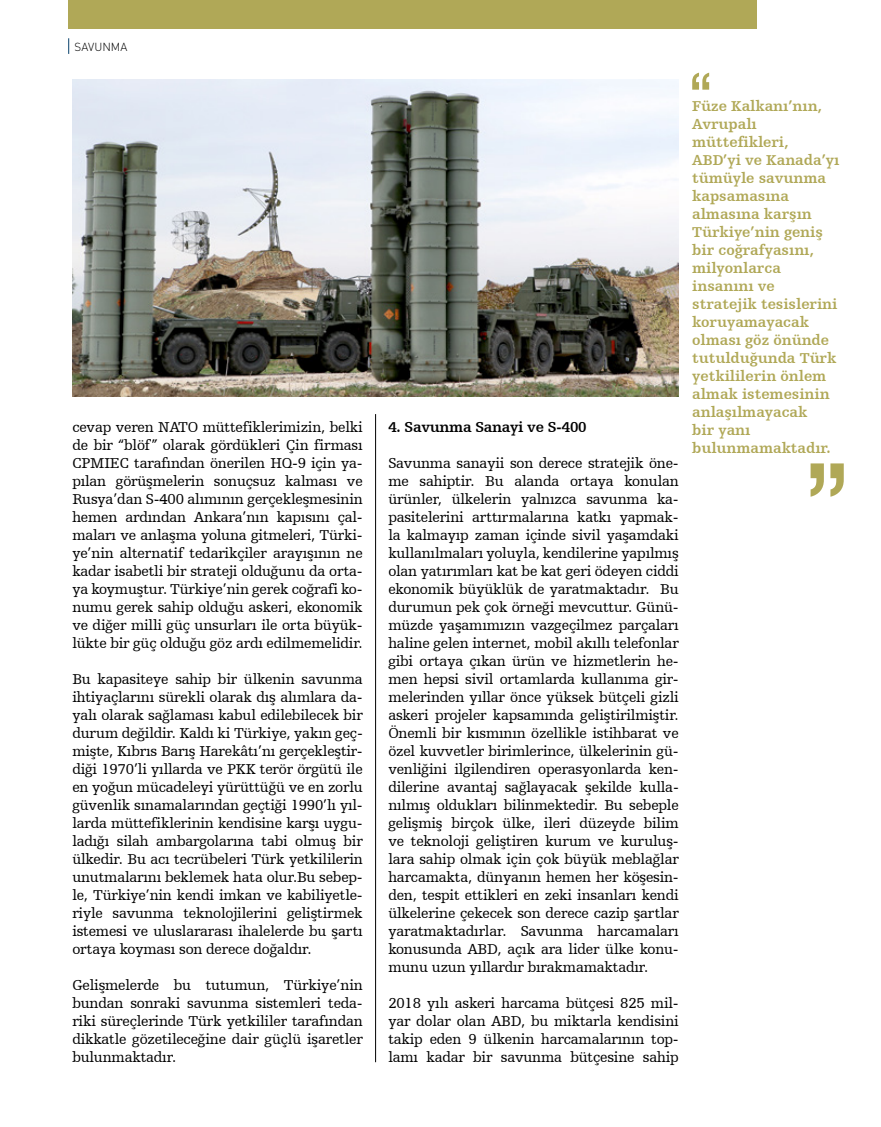
<style>
.page{position:relative;width:881px;height:1127px;background:#fff}
.page>*{position:absolute;margin:0;border:0;box-sizing:border-box;transform-origin:0 0}
.t1{font:15px/18px "Humanist Slabserif 712 BT";letter-spacing:-.015em;color:#000;text-align:justify}
.t2{font:700 15px/18px "Humanist Slabserif 712 BT";color:#b0a857}
.t3{font:700 15px "Humanist Slabserif 712 BT";letter-spacing:-.015em;color:#000}
.t4{font:300 11.55px "DI Nbek";color:#000}
</style>
<div class="page">
<hr style="left:375px;top:414px;width:1px;height:648px;background:#000">
<svg style="left:692px;top:73px;width:16px;height:17px"></svg>
<svg style="left:810px;top:463px;width:33px;height:34px"></svg>
<div style="left:68px;top:0;width:689px;height:29px;background:#b0a857"></div>
<svg style="left:68px;top:38px;width:1px;height:16px"></svg>
<img style="left:72px;top:79px;width:606px;height:317px">
<p class="t4" style="left:74px;top:40px;width:54px">SAVUNMA</p>
<p class="t1" style="left:72px;top:418px;width:292px">cevap veren NATO müttefiklerimizin, belki de bir “blöf” olarak gördükleri Çin firması CPMIEC tarafından önerilen HQ-9 için ya&shy;pılan görüşmelerin sonuçsuz kalması ve Rusya’dan S-400 alımının gerçekleşmesinin hemen ardından Ankara’nın kapısını çal&shy;maları ve anlaşma yoluna gitmeleri, Türki&shy;ye’nin alternatif tedarikçiler arayışının ne kadar isabetli bir strateji olduğunu da orta&shy;ya koymuştur. Türkiye’nin gerek coğrafi ko&shy;numu gerek sahip olduğu askeri, ekonomik ve diğer milli güç unsurları ile orta büyük&shy;lükte bir güç olduğu göz ardı edilmemelidir.</p>
<p class="t1" style="left:72px;top:670px;width:292px">Bu kapasiteye sahip bir ülkenin savunma ihtiyaçlarını sürekli olarak dış alımlara da&shy;yalı olarak sağlaması kabul edilebilecek bir durum değildir. Kaldı ki Türkiye, yakın geç&shy;mişte, Kıbrıs Barış Harekâtı’nı gerçekleştir&shy;diği 1970’li yıllarda ve PKK terör örgütü ile en yoğun mücadeleyi yürüttüğü ve en zorlu güvenlik sınamalarından geçtiği 1990’lı yıl&shy;larda müttefiklerinin kendisine karşı uygu&shy;ladığı silah ambargolarına tabi olmuş bir ülkedir. Bu acı tecrübeleri Türk yetkililerin unutmalarını beklemek hata olur.Bu sebep&shy;le, Türkiye’nin kendi imkan ve kabiliyetle&shy;riyle savunma teknolojilerini geliştirmek istemesi ve uluslararası ihalelerde bu şartı ortaya koyması son derece doğaldır.</p>
<p class="t1" style="left:72px;top:976px;width:292px">Gelişmelerde bu tutumun, Türkiye’nin bundan sonraki savunma sistemleri teda&shy;riki süreçlerinde Türk yetkililer tarafından dikkatle gözetileceğine dair güçlü işaretler bulunmaktadır.</p>
<p class="t3" style="left:388px;top:418px;width:200px">4. Savunma Sanayi ve S-400</p>
<p class="t1" style="left:388px;top:454px;width:292px">Savunma sanayii son derece stratejik öne&shy;me sahiptir. Bu alanda ortaya konulan ürünler, ülkelerin yalnızca savunma ka&shy;pasitelerini arttırmalarına katkı yapmak&shy;la kalmayıp zaman içinde sivil yaşamdaki kullanılmaları yoluyla, kendilerine yapılmış olan yatırımları kat be kat geri ödeyen ciddi ekonomik büyüklük de yaratmaktadır. Bu durumun pek çok örneği mevcuttur. Günü&shy;müzde yaşamımızın vazgeçilmez parçaları haline gelen internet, mobil akıllı telefonlar gibi ortaya çıkan ürün ve hizmetlerin he&shy;men hepsi sivil ortamlarda kullanıma gir&shy;melerinden yıllar önce yüksek bütçeli gizli askeri projeler kapsamında geliştirilmiştir.<br>Önemli bir kısmının özellikle istihbarat ve özel kuvvetler birimlerince, ülkelerinin gü&shy;venliğini ilgilendiren operasyonlarda ken&shy;dilerine avantaj sağlayacak şekilde kulla&shy;nılmış oldukları bilinmektedir. Bu sebeple gelişmiş birçok ülke, ileri düzeyde bilim ve teknoloji geliştiren kurum ve kuruluş&shy;lara sahip olmak için çok büyük meblağlar harcamakta, dünyanın hemen her köşesin&shy;den, tespit ettikleri en zeki insanları kendi ülkelerine çekecek son derece cazip şartlar yaratmaktadırlar. Savunma harcamaları konusunda ABD, açık ara lider ülke konu&shy;munu uzun yıllardır bırakmamaktadır.</p>
<p class="t1" style="left:388px;top:994px;width:292px">2018 yılı askeri harcama bütçesi 825 mil&shy;yar dolar olan ABD, bu miktarla kendisini takip eden 9 ülkenin harcamalarının top&shy;lamı kadar bir savunma bütçesine sahip</p>
<p class="t2" style="left:692px;top:97px;width:148px">Füze Kalkanı’nın,<br>Avrupalı müttefikleri,<br>ABD’yi ve Kanada’yı tümüyle savunma kapsamasına almasına karşın<br>Türkiye’nin geniş bir coğrafyasını, milyonlarca insanını ve stratejik tesislerini koruyamayacak olması göz önünde tutulduğunda Türk yetkililerin önlem almak istemesinin anlaşılmayacak<br>bir yanı bulunmamaktadır.</p>
</div>
